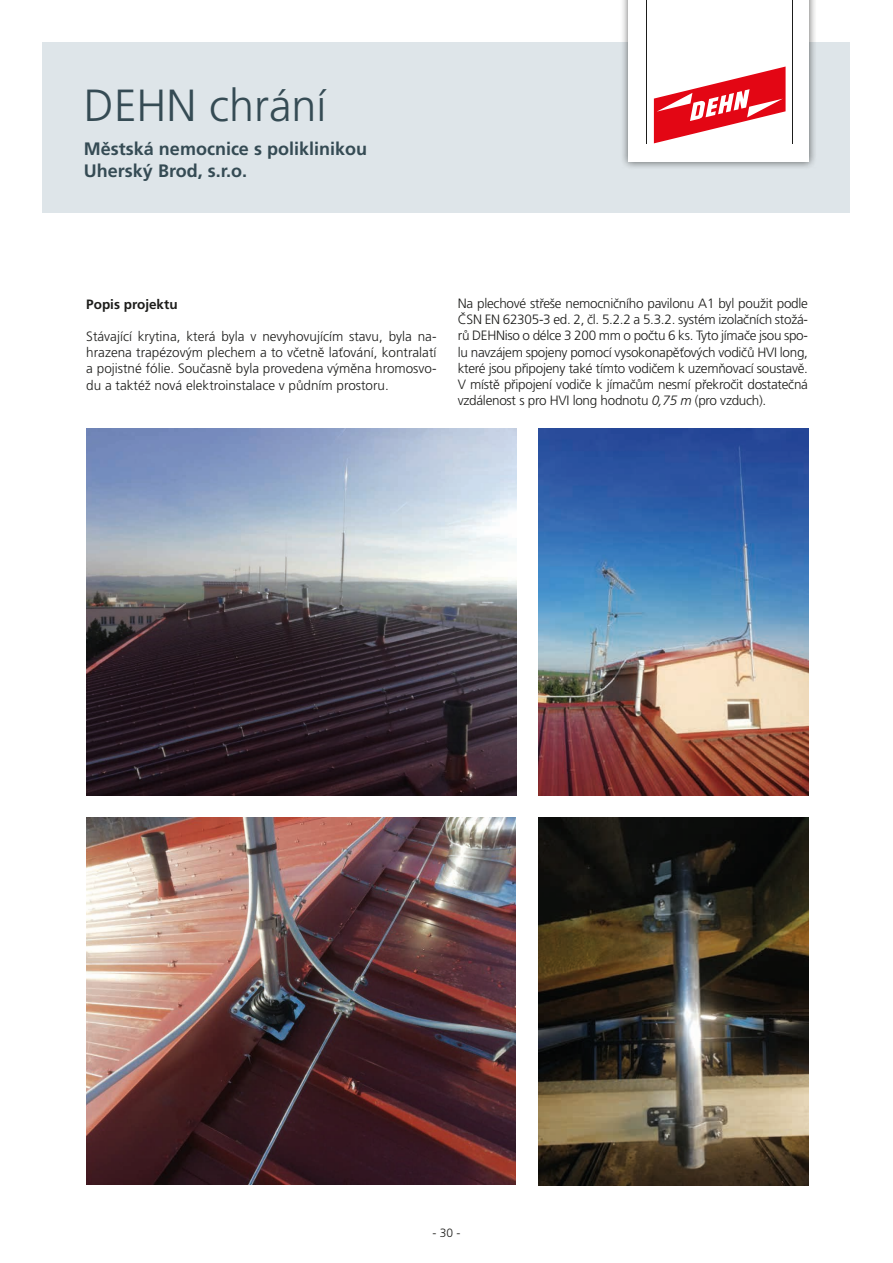
<style>
.page{position:relative;width:893px;height:1263px;background:#fff}
.page>*{position:absolute;margin:0;border:0;box-sizing:border-box;transform-origin:0 0}
.t1{font:300 45px "Frutiger CE";color:#354b54}
.t2{font:700 18px/21.6px "Frutiger CE";color:#354b54}
.t3{font:300 13.5px/16.2px "Frutiger CE";letter-spacing:-.02em;color:#1d1d1b;text-align:justify}
.t4{font:700 13.5px "Frutiger CE";color:#1d1d1b}
.t5{font:300 12px "Frutiger CE";color:#1d1d1b}
.s1{font-style:italic}
</style>
<div class="page">
<div style="left:43px;top:43px;width:807px;height:170px;background:#dee5e9"></div>
<div style="left:620px;top:0;width:197px;height:170px;background:#1d1d1b;opacity:.65"></div>
<div style="left:628px;top:0;width:181px;height:162px;background:#fff"></div>
<svg style="left:654px;top:67px;width:132px;height:76px"></svg>
<hr style="left:646px;top:0;width:1px;height:143px;background:#1d1d1b">
<hr style="left:792px;top:0;width:1px;height:143px;background:#1d1d1b">
<img style="left:86px;top:428px;width:431px;height:368px">
<img style="left:86px;top:818px;width:430px;height:366px">
<img style="left:538px;top:818px;width:270px;height:367px">
<img style="left:538px;top:428px;width:270px;height:368px">
<h1 class="t1" style="left:84px;top:79px;width:244px">DEHN chrání</h1>
<h2 class="t2" style="left:84px;top:138px;width:285px">Městská nemocnice s poliklinikou<br>Uherský Brod, s.r.o.</h2>
<p class="t4" style="left:86px;top:296px;width:93px">Popis projektu</p>
<p class="t3" style="left:86px;top:328px;width:352px">Stávající krytina, která byla v nevyhovujícím stavu, byla na&shy;hrazena trapézovým plechem a to včetně laťování, kontralatí a pojistné fólie. Současně byla provedena výměna hromosvo&shy;du a taktéž nová elektroinstalace v půdním prostoru.</p>
<p class="t3" style="left:458px;top:295px;width:352px">Na plechové střeše nemocničního pavilonu A1 byl použit podle ČSN EN 62305-3 ed. 2, čl. 5.2.2 a 5.3.2. systém izolačních stožá&shy;rů DEHNiso o délce 3 200 mm o počtu 6 ks. Tyto jímače jsou spo&shy;lu navzájem spojeny pomocí vysokonapěťových vodičů HVI long, které jsou připojeny také tímto vodičem k uzemňovací soustavě.<br>V místě připojení vodiče k jímačům nesmí překročit dostatečná vzdálenost s pro HVI long hodnotu <span class="s1">0,75 m</span> (pro vzduch).</p>
<p class="t5" style="left:432px;top:1226px;width:30px">- 30 -</p>
</div>
